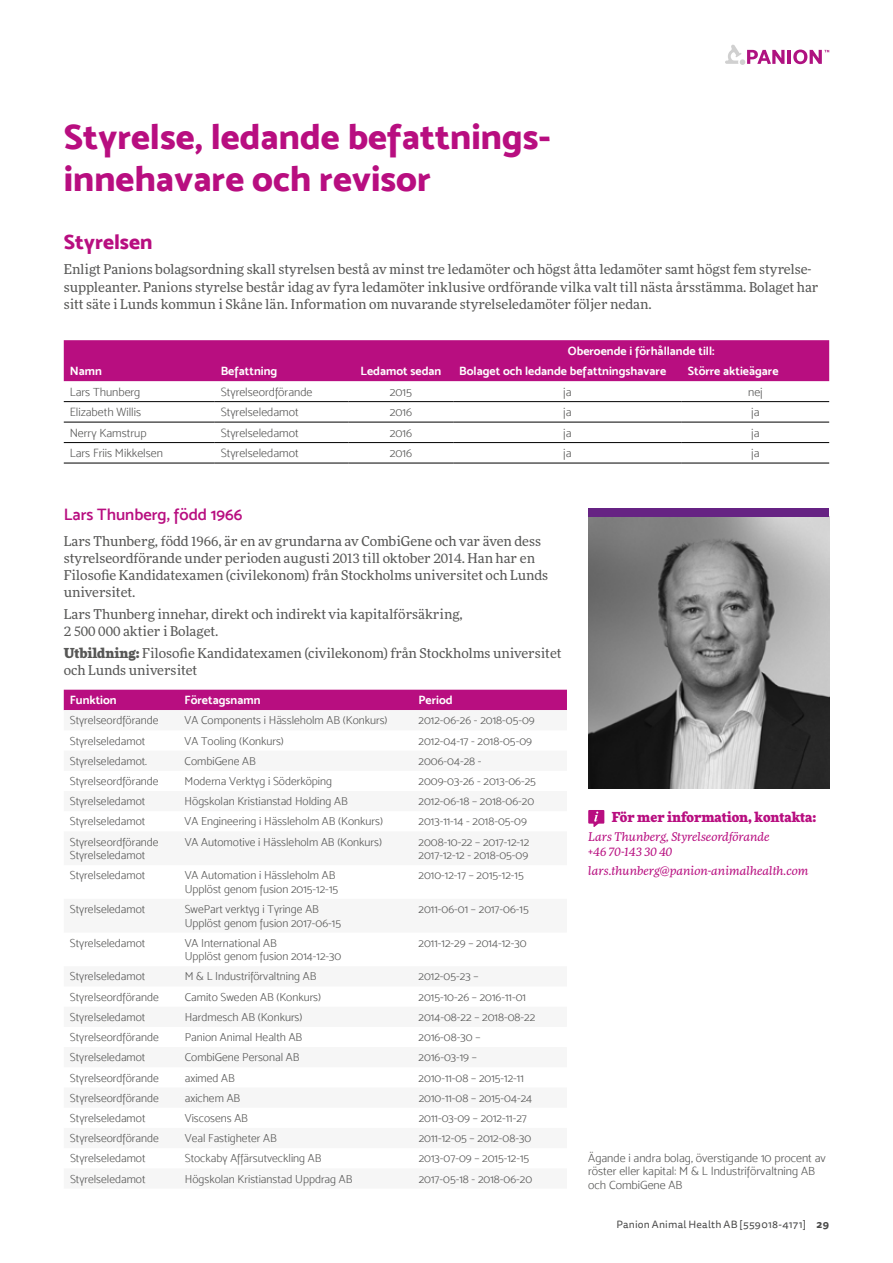
<style>
.page{position:relative;width:893px;height:1263px;background:#fff}
.page>*{position:absolute;margin:0;border:0;box-sizing:border-box;transform-origin:0 0}
.t1{font:36px/42px "Mosk Extra Bold 800";color:#b80e80}
.t2{font:21px "Mosk Extra Bold 800";color:#b80e80}
.t3{font:16.5px "Mosk Semi Bold 600";color:#b80e80}
.t4{font:13.5px/17.2px "More Pro";color:#575756}
.t5{font:900 13.5px "More Pro";color:#b80e80}
.t6{font:12px/13.5px "Mosk Light 300";color:#575756}
.t7{font:12px "Mosk Bold 700";color:#fff}
.t8{font:italic 12px/15px "More Pro";color:#b80e80}
.t9{font:11.7px/13.5px "Mosk Light 300";color:#575756}
.t10{font:10.5px "Tisa Sans Pro";letter-spacing:.02em;color:#4a4a49}
.s1{font-weight:900}
.s2{font-weight:700}
</style>
<div class="page">
<div style="left:64px;top:340px;width:765px;height:41px;background:#b80e80"></div>
<hr style="left:64px;top:401px;width:151px;height:1px;background:#000">
<hr style="left:215px;top:401px;width:134px;height:1px;background:#000">
<hr style="left:349px;top:401px;width:104px;height:1px;background:#000">
<hr style="left:453px;top:401px;width:229px;height:1px;background:#000">
<hr style="left:682px;top:401px;width:147px;height:1px;background:#000">
<hr style="left:64px;top:422px;width:151px;height:1px;background:#000">
<hr style="left:215px;top:422px;width:134px;height:1px;background:#000">
<hr style="left:349px;top:422px;width:104px;height:1px;background:#000">
<hr style="left:453px;top:422px;width:229px;height:1px;background:#000">
<hr style="left:682px;top:422px;width:147px;height:1px;background:#000">
<hr style="left:64px;top:442px;width:151px;height:1px;background:#000">
<hr style="left:215px;top:442px;width:134px;height:1px;background:#000">
<hr style="left:349px;top:442px;width:104px;height:1px;background:#000">
<hr style="left:453px;top:442px;width:229px;height:1px;background:#000">
<hr style="left:682px;top:442px;width:147px;height:1px;background:#000">
<hr style="left:64px;top:463px;width:151px;height:1px;background:#000">
<hr style="left:215px;top:463px;width:134px;height:1px;background:#000">
<hr style="left:349px;top:463px;width:104px;height:1px;background:#000">
<hr style="left:453px;top:463px;width:229px;height:1px;background:#000">
<hr style="left:682px;top:463px;width:147px;height:1px;background:#000">
<img style="left:588px;top:517px;width:241px;height:272px">
<div style="left:588px;top:508px;width:241px;height:9px;background:#662383"></div>
<svg style="left:588px;top:810px;width:16px;height:17px"></svg>
<div style="left:64px;top:690px;width:503px;height:20px;background:#b80e80"></div>
<svg style="left:725px;top:45px;width:59px;height:20px"></svg>
<hr style="left:788px;top:50px;width:3px;height:14px;background:#af1280">
<svg style="left:793px;top:50px;width:36px;height:14px"></svg>
<h1 class="t1" style="left:64px;top:115px;width:488px">Styrelse, ledande befattnings&shy;innehavare och revisor</h1>
<h2 class="t2" style="left:64px;top:229px;width:90px">Styrelsen</h2>
<p class="t4" style="left:64px;top:260px;width:756px">Enligt Panions bolagsordning skall styrelsen bestå av minst tre ledamöter och högst åtta ledamöter samt högst fem styrelse&shy;suppleanter. Panions styrelse består idag av fyra ledamöter inklusive ordförande vilka valt till nästa årsstämma. Bolaget har sitt säte i Lunds kommun i Skåne län. Information om nuvarande styrelseledamöter följer nedan.</p>
<p class="t7" style="left:568px;top:343px;width:148px">Oberoende i förhållande till:</p>
<p class="t7" style="left:70px;top:364px;width:34px">Namn</p>
<p class="t7" style="left:221px;top:364px;width:58px">Befattning</p>
<p class="t7" style="left:360px;top:364px;width:82px">Ledamot sedan</p>
<p class="t7" style="left:459px;top:364px;width:208px">Bolaget och ledande befattningshavare</p>
<p class="t7" style="left:688px;top:364px;width:92px">Större aktieägare</p>
<p class="t6" style="left:70px;top:385px;width:72px">Lars Thunberg</p>
<p class="t6" style="left:221px;top:385px;width:93px">Styrelseordförande</p>
<p class="t6" style="left:390px;top:385px;width:24px">2015</p>
<p class="t6" style="left:563px;top:385px;width:10px">ja</p>
<p class="t6" style="left:748px;top:385px;width:16px">nej</p>
<p class="t6" style="left:70px;top:405px;width:73px">Elizabeth Willis</p>
<p class="t6" style="left:221px;top:405px;width:79px">Styrelseledamot</p>
<p class="t6" style="left:390px;top:405px;width:24px">2016</p>
<p class="t6" style="left:563px;top:405px;width:10px">ja</p>
<p class="t6" style="left:751px;top:405px;width:10px">ja</p>
<p class="t6" style="left:70px;top:426px;width:78px">Nerry Kamstrup</p>
<p class="t6" style="left:221px;top:426px;width:79px">Styrelseledamot</p>
<p class="t6" style="left:390px;top:426px;width:24px">2016</p>
<p class="t6" style="left:563px;top:426px;width:10px">ja</p>
<p class="t6" style="left:751px;top:426px;width:10px">ja</p>
<p class="t6" style="left:70px;top:446px;width:95px">Lars Friis Mikkelsen</p>
<p class="t6" style="left:221px;top:446px;width:79px">Styrelseledamot</p>
<p class="t6" style="left:390px;top:446px;width:24px">2016</p>
<p class="t6" style="left:563px;top:446px;width:10px">ja</p>
<p class="t6" style="left:751px;top:446px;width:10px">ja</p>
<h3 class="t3" style="left:64px;top:504px;width:180px">Lars Thunberg, född 1966</h3>
<p class="t4" style="left:64px;top:531px;width:486px">Lars Thunberg, född 1966, är en av grundarna av CombiGene och var även dess styrelseordförande under perioden augusti 2013 till oktober 2014. Han har en Filosofie Kandidatexamen (civilekonom) från Stockholms universitet och Lunds universitet.</p>
<p class="t4" style="left:64px;top:605px;width:401px">Lars Thunberg innehar, direkt och indirekt via kapitalförsäkring,<br>2 500 000 aktier i Bolaget.</p>
<p class="t4" style="left:64px;top:643px;width:499px"><span class="s1">Utbildning:</span> Filosofie Kandidatexamen (civilekonom) från Stockholms universitet och Lunds universitet</p>
<p class="t7" style="left:70px;top:693px;width:48px">Funktion</p>
<p class="t7" style="left:185px;top:693px;width:77px">Företagsnamn</p>
<p class="t7" style="left:418px;top:693px;width:36px">Period</p>
<p class="t9" style="left:70px;top:714px;width:90px">Styrelseordförande</p>
<p class="t9" style="left:185px;top:714px;width:204px">VA Components i Hässleholm AB (Konkurs)</p>
<p class="t9" style="left:418px;top:714px;width:118px">2012-06-26 - 2018-05-09</p>
<p class="t9" style="left:70px;top:734px;width:77px">Styrelseledamot</p>
<p class="t9" style="left:185px;top:734px;width:101px">VA Tooling (Konkurs)</p>
<p class="t9" style="left:418px;top:734px;width:115px">2012-04-17 - 2018-05-09</p>
<p class="t9" style="left:70px;top:754px;width:79px">Styrelseledamot.</p>
<p class="t9" style="left:185px;top:754px;width:73px">CombiGene AB</p>
<p class="t9" style="left:418px;top:754px;width:65px">2006-04-28 -</p>
<p class="t9" style="left:70px;top:774px;width:90px">Styrelseordförande</p>
<p class="t9" style="left:185px;top:774px;width:149px">Moderna Verktyg i Söderköping</p>
<p class="t9" style="left:418px;top:774px;width:119px">2009-03-26 - 2013-06-25</p>
<p class="t9" style="left:70px;top:794px;width:77px">Styrelseledamot</p>
<p class="t9" style="left:185px;top:794px;width:165px">Högskolan Kristianstad Holding AB</p>
<p class="t9" style="left:418px;top:794px;width:117px">2012-06-18 – 2018-06-20</p>
<p class="t9" style="left:70px;top:815px;width:77px">Styrelseledamot</p>
<p class="t9" style="left:185px;top:815px;width:200px">VA Engineering i Hässleholm AB (Konkurs)</p>
<p class="t9" style="left:419px;top:815px;width:110px">2013-11-14 - 2018-05-09</p>
<p class="t9" style="left:70px;top:835px;width:90px">Styrelseordförande<br>Styrelseledamot</p>
<p class="t9" style="left:185px;top:835px;width:199px">VA Automotive i Hässleholm AB (Konkurs)</p>
<p class="t9" style="left:419px;top:835px;width:112px">2008-10-22 – 2017-12-12<br>2017-12-12 - 2018-05-09</p>
<p class="t9" style="left:70px;top:868px;width:77px">Styrelseledamot</p>
<p class="t9" style="left:185px;top:868px;width:155px">VA Automation i Hässleholm AB<br>Upplöst genom fusion 2015-12-15</p>
<p class="t9" style="left:419px;top:868px;width:107px">2010-12-17 – 2015-12-15</p>
<p class="t9" style="left:70px;top:902px;width:77px">Styrelseledamot</p>
<p class="t9" style="left:185px;top:902px;width:158px">SwePart verktyg i Tyringe AB<br>Upplöst genom fusion 2017-06-15</p>
<p class="t9" style="left:419px;top:902px;width:112px">2011-06-01 – 2017-06-15</p>
<p class="t9" style="left:70px;top:936px;width:77px">Styrelseledamot</p>
<p class="t9" style="left:185px;top:936px;width:158px">VA International AB<br>Upplöst genom fusion 2014-12-30</p>
<p class="t9" style="left:419px;top:936px;width:109px">2011-12-29 – 2014-12-30</p>
<p class="t9" style="left:70px;top:970px;width:77px">Styrelseledamot</p>
<p class="t9" style="left:185px;top:970px;width:133px">M &amp; L Industriförvaltning AB</p>
<p class="t9" style="left:419px;top:970px;width:61px">2012-05-23 –</p>
<p class="t9" style="left:70px;top:990px;width:90px">Styrelseordförande</p>
<p class="t9" style="left:185px;top:990px;width:138px">Camito Sweden AB (Konkurs)</p>
<p class="t9" style="left:419px;top:990px;width:109px">2015-10-26 – 2016-11-01</p>
<p class="t9" style="left:70px;top:1010px;width:77px">Styrelseledamot</p>
<p class="t9" style="left:185px;top:1010px;width:119px">Hardmesch AB (Konkurs)</p>
<p class="t9" style="left:419px;top:1010px;width:118px">2014-08-22 – 2018-08-22</p>
<p class="t9" style="left:70px;top:1030px;width:90px">Styrelseordförande</p>
<p class="t9" style="left:185px;top:1030px;width:119px">Panion Animal Health AB</p>
<p class="t9" style="left:419px;top:1030px;width:63px">2016-08-30 –</p>
<p class="t9" style="left:70px;top:1050px;width:77px">Styrelseledamot</p>
<p class="t9" style="left:185px;top:1050px;width:116px">CombiGene Personal AB</p>
<p class="t9" style="left:419px;top:1050px;width:60px">2016-03-19 –</p>
<p class="t9" style="left:70px;top:1071px;width:90px">Styrelseordförande</p>
<p class="t9" style="left:185px;top:1071px;width:52px">aximed AB</p>
<p class="t9" style="left:419px;top:1071px;width:107px">2010-11-08 – 2015-12-11</p>
<p class="t9" style="left:70px;top:1091px;width:90px">Styrelseordförande</p>
<p class="t9" style="left:185px;top:1091px;width:57px">axichem AB</p>
<p class="t9" style="left:419px;top:1091px;width:115px">2010-11-08 – 2015-04-24</p>
<p class="t9" style="left:70px;top:1111px;width:77px">Styrelseledamot</p>
<p class="t9" style="left:185px;top:1111px;width:65px">Viscosens AB</p>
<p class="t9" style="left:419px;top:1111px;width:110px">2011-03-09 – 2012-11-27</p>
<p class="t9" style="left:70px;top:1131px;width:90px">Styrelseordförande</p>
<p class="t9" style="left:185px;top:1131px;width:94px">Veal Fastigheter AB</p>
<p class="t9" style="left:419px;top:1131px;width:114px">2011-12-05 – 2012-08-30</p>
<p class="t9" style="left:70px;top:1151px;width:77px">Styrelseledamot</p>
<p class="t9" style="left:185px;top:1151px;width:138px">Stockaby Affärsutveckling AB</p>
<p class="t9" style="left:419px;top:1151px;width:112px">2013-07-09 – 2015-12-15</p>
<p class="t9" style="left:70px;top:1172px;width:77px">Styrelseledamot</p>
<p class="t9" style="left:185px;top:1172px;width:169px">Högskolan Kristianstad Uppdrag AB</p>
<p class="t9" style="left:419px;top:1172px;width:115px">2017-05-18 - 2018-06-20</p>
<p class="t5" style="left:612px;top:806px;width:206px">För mer information, kontakta:</p>
<p class="t8" style="left:588px;top:829px;width:183px">Lars Thunberg, Styrelseordförande +46 70-143 30 40</p>
<p class="t8" style="left:588px;top:863px;width:222px">lars.thunberg@panion-animalhealth.com</p>
<p class="t6" style="left:588px;top:1151px;width:239px">Ägande i andra bolag, överstigande 10 procent av röster eller kapital: M &amp; L Industriförvaltning AB och CombiGene AB</p>
<p class="t10" style="left:616px;top:1217px;width:214px">Panion Animal Health AB [559018-4171] <span class="s2">29</span></p>
</div>
